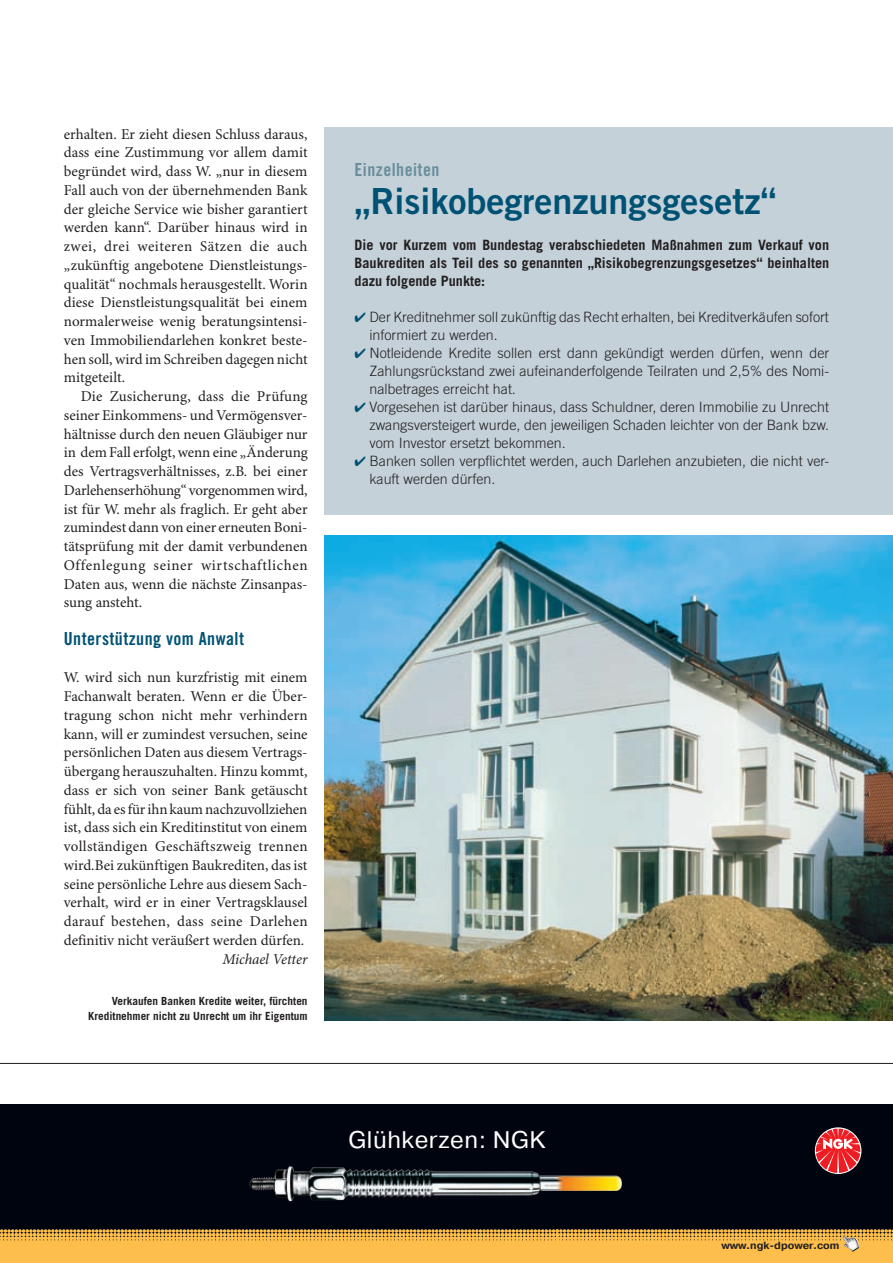
<style>
.page{position:relative;width:893px;height:1263px;background:#fff}
.page>*{position:absolute;margin:0;border:0;box-sizing:border-box;transform-origin:0 0}
.t1{font:36px "Trade Gothic LT Std Bd 2";color:#005274}
.t2{font:24px "Pragmatica Book A";letter-spacing:.025em;color:#fff}
.t3{font:18px "Trade Gothic LT Std Bd Cn 20";letter-spacing:.025em;color:#005274}
.t4{font:18px "Trade Gothic LT Std Bd Cn 20";letter-spacing:.025em;color:#6a8d9c}
.t5{font:15px/18.8px "Minion Pro";color:#231f20;text-align:justify}
.t6{font:italic 15px "Minion Pro";letter-spacing:-.005em;color:#231f20}
.t7{font:300 14.25px/18px "Trade Gothic LT Std";color:#231f20}
.t8{font:700 14.25px/18px "Trade Gothic LT Std";color:#231f20;text-align:justify}
.t9{font:700 11.25px/15px "Trade Gothic LT Std";color:#231f20;text-align:right}
.t10{font:10.5px "Pragmatica Bold A";color:#231f20}
</style>
<div class="page">
<hr style="left:0;top:1063px;width:893px;height:1px;background:#231f20">
<div style="left:325px;top:128px;width:568px;height:387px;background:#c4d1d9"></div>
<img style="left:325px;top:536px;width:568px;height:484px">
<div style="left:0;top:1104px;width:893px;height:159px;background:#00040f"></div>
<div style="left:0;top:1243px;width:560px;height:20px;background:#fdbe4c"></div>
<svg style="left:0;top:1229px;width:893px;height:14px;background:#d19e41"></svg>
<div style="left:554px;top:1243px;width:339px;height:20px;background:#fdbe4c"></div>
<img style="left:843px;top:1236px;width:17px;height:16px">
<svg style="left:816px;top:1128px;width:44px;height:45px;background:#cb4a50"></svg>
<img style="left:342px;top:1169px;width:280px;height:31px">
<p class="t5" style="left:64px;top:125px;width:245px">erhalten. Er zieht diesen Schluss daraus, dass eine Zustimmung vor allem damit begründet wird, dass W. „nur in diesem Fall auch von der übernehmenden Bank der gleiche Service wie bisher garantiert werden kann“. Darüber hinaus wird in zwei, drei weiteren Sätzen die auch „zukünftig angebotene Dienstleistungs&shy;qualität“ nochmals herausgestellt. Worin diese Dienstleistungsqualität bei einem normalerweise wenig beratungsintensi&shy;ven Immobiliendarlehen konkret beste&shy;hen soll, wird im Schreiben dagegen nicht mitgeteilt.</p>
<p class="t5" style="left:64px;top:388px;width:245px;text-indent:17px">Die Zusicherung, dass die Prüfung seiner Einkommens- und Vermögensver&shy;hältnisse durch den neuen Gläubiger nur in dem Fall erfolgt, wenn eine „Änderung des Vertragsverhältnisses, z.B. bei einer Darlehenserhöhung“ vorgenommen wird, ist für W. mehr als fraglich. Er geht aber zumindest dann von einer erneuten Boni&shy;tätsprüfung mit der damit verbundenen Offenlegung seiner wirtschaftlichen Daten aus, wenn die nächste Zinsanpas&shy;sung ansteht.</p>
<p class="t3" style="left:64px;top:628px;width:182px">Unterstützung vom Anwalt</p>
<p class="t5" style="left:64px;top:669px;width:245px">W. wird sich nun kurzfristig mit einem Fachanwalt beraten. Wenn er die Über&shy;tragung schon nicht mehr verhindern kann, will er zumindest versuchen, seine persönlichen Daten aus diesem Vertrags&shy;übergang herauszuhalten. Hinzu kommt, dass er sich von seiner Bank getäuscht fühlt, da es für ihn kaum nachzuvollziehen ist, dass sich ein Kreditinstitut von einem vollständigen Geschäftszweig trennen wird.Bei zukünftigen Baukrediten, das ist seine persönliche Lehre aus diesem Sach&shy;verhalt, wird er in einer Vertragsklausel darauf bestehen, dass seine Darlehen definitiv nicht veräußert werden dürfen.</p>
<p class="t6" style="left:222px;top:950px;width:87px">Michael Vetter</p>
<p class="t9" style="left:88px;top:993px;width:221px">Verkaufen Banken Kredite weiter, fürchten<br>Kreditnehmer nicht zu Unrecht um ihr Eigentum</p>
<p class="t4" style="left:355px;top:159px;width:86px">Einzelheiten</p>
<h1 class="t1" style="left:355px;top:178px;width:423px">„Risikobegrenzungsgesetz“</h1>
<p class="t8" style="left:355px;top:235px;width:476px">Die vor Kurzem vom Bundestag verabschiedeten Maßnahmen zum Verkauf von Baukrediten als Teil des so genannten „Risikobegrenzungsgesetzes“ beinhalten dazu folgende Punkte:</p>
<p class="t7" style="left:369px;top:307px;width:461px">Der Kreditnehmer soll zukünftig das Recht erhalten, bei Kreditverkäufen sofort informiert zu werden.<br>Notleidende Kredite sollen erst dann gekündigt werden dürfen, wenn der Zahlungsrückstand zwei aufeinanderfolgende Teilraten und 2,5% des Nomi&shy;nalbetrages erreicht hat.<br>Vorgesehen ist darüber hinaus, dass Schuldner, deren Immobilie zu Unrecht zwangsversteigert wurde, den jeweiligen Schaden leichter von der Bank bzw. vom Investor ersetzt bekommen.<br>Banken sollen verpflichtet werden, auch Darlehen anzubieten, die nicht ver&shy;kauft werden dürfen.</p>
<h2 class="t2" style="left:349px;top:1126px;width:198px">Glühkerzen: NGK</h2>
<p class="t10" style="left:721px;top:1239px;width:119px">www.ngk-dpower.com</p>
</div>
